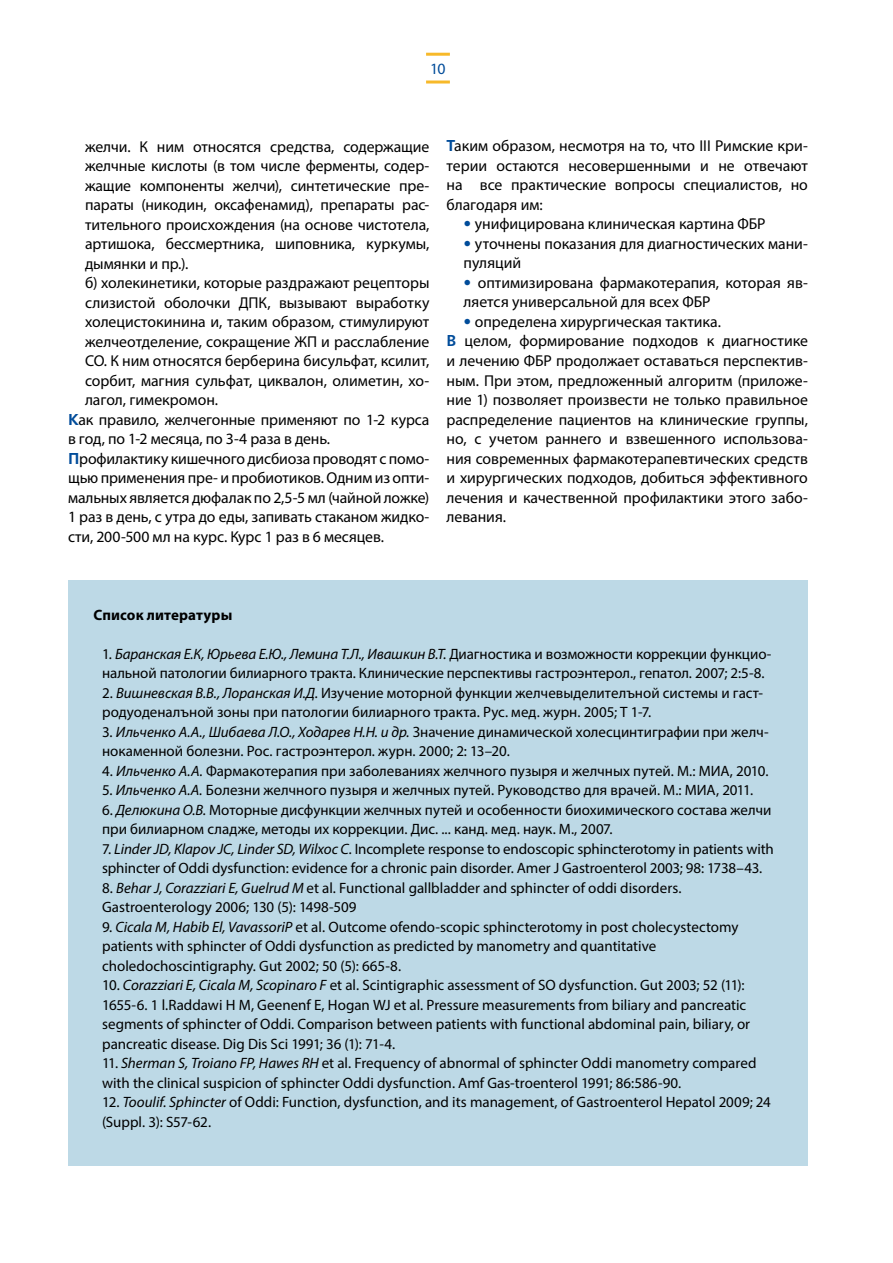
<style>
.page{position:relative;width:893px;height:1263px;background:#fff}
.page>*{position:absolute;margin:0;border:0;box-sizing:border-box;transform-origin:0 0}
.t1{font:15.75px/19.5px "Myriad Pro";letter-spacing:-.005em;color:#000}
.t2{font:15.75px "Myriad Pro";color:#004c9a}
.t3{font:15px/19.5px "Myriad Pro";color:#000}
.t4{font:700 15px "Myriad Pro";letter-spacing:.005em;color:#000}
.s1{font-family:"Frutiger Neue LTW1 G";font-weight:700;color:#004c9a}
.s2{font-style:italic}
</style>
<div class="page">
<hr style="left:426px;top:53px;width:24px;height:3px;background:#f7b92a">
<hr style="left:426px;top:81px;width:24px;height:3px;background:#f7b92a">
<div style="left:68px;top:580px;width:740px;height:586px;background:#bdd9e6"></div>
<p class="t2" style="left:430px;top:59px;width:17px">10</p>
<p class="t1" style="left:85px;top:136px;width:346px">желчи. К ним относятся средства, содержащие</p>
<p class="t1" style="left:85px;top:156px;width:346px">желчные кислоты (в том числе ферменты, содер-</p>
<p class="t1" style="left:85px;top:175px;width:346px">жащие компоненты желчи), синтетические пре-</p>
<p class="t1" style="left:85px;top:195px;width:346px">параты (никодин, оксафенамид), препараты рас-</p>
<p class="t1" style="left:85px;top:214px;width:346px">тительного происхождения (на основе чистотела,</p>
<p class="t1" style="left:85px;top:234px;width:346px">артишока, бессмертника, шиповника, куркумы,</p>
<p class="t1" style="left:85px;top:253px;width:105px">дымянки и пр.).</p>
<p class="t1" style="left:85px;top:273px;width:346px">б) холекинетики, которые раздражают рецепторы</p>
<p class="t1" style="left:85px;top:292px;width:346px">слизистой оболочки ДПК, вызывают выработку</p>
<p class="t1" style="left:85px;top:312px;width:346px">холецистокинина и, таким образом, стимулируют</p>
<p class="t1" style="left:85px;top:331px;width:346px">желчеотделение, сокращение ЖП и расслабление</p>
<p class="t1" style="left:85px;top:351px;width:346px">СО. К ним относятся берберина бисульфат, ксилит,</p>
<p class="t1" style="left:85px;top:370px;width:346px">сорбит, магния сульфат, циквалон, олиметин, хо-</p>
<p class="t1" style="left:85px;top:390px;width:135px">лагол, гимекромон.</p>
<p class="t1" style="left:68px;top:409px;width:363px"><span class="s1">К</span>ак правило, желчегонные применяют по 1-2 курса</p>
<p class="t1" style="left:68px;top:429px;width:264px">в год, по 1-2 месяца, по 3-4 раза в день.</p>
<p class="t1" style="left:68px;top:448px;width:363px"><span class="s1">П</span> рофилактику кишечного дисбиоза проводят с помо-</p>
<p class="t1" style="left:68px;top:468px;width:363px">щью применения пре- и пробиотиков. Одним из опти-</p>
<p class="t1" style="left:68px;top:487px;width:363px">мальных является дюфалак по 2,5-5 мл (чайной ложке)</p>
<p class="t1" style="left:68px;top:507px;width:363px">1 раз в день, с утра до еды, запивать стаканом жидко-</p>
<p class="t1" style="left:68px;top:526px;width:317px">сти, 200-500 мл на курс. Курс 1 раз в 6 месяцев.</p>
<p class="t1" style="left:446px;top:136px;width:363px;text-align:justify"><span class="s1">Т</span>аким образом, несмотря на то, что III Римские кри&shy;терии остаются несовершенными и не отвечают на все практические вопросы специалистов, но благодаря им:</p>
<p class="t1" style="left:463px;top:214px;width:304px"><span class="s1">•</span> унифицирована клиническая картина ФБР</p>
<p class="t1" style="left:463px;top:234px;width:346px"><span class="s1">•</span> уточнены показания для диагностических мани&shy;пуляций</p>
<p class="t1" style="left:463px;top:273px;width:346px"><span class="s1">•</span> оптимизирована фармакотерапия, которая яв&shy;ляется универсальной для всех ФБР</p>
<p class="t1" style="left:446px;top:312px;width:363px;text-indent:17px"><span class="s1">•</span> определена хирургическая тактика.<br><span class="s1">В</span> целом, формирование подходов к диагностике и лечению ФБР продолжает оставаться перспектив&shy;ным. При этом, предложенный алгоритм (приложе&shy;ние 1) позволяет произвести не только правильное распределение пациентов на клинические группы, но, с учетом раннего и взвешенного использова&shy;ния современных фармакотерапевтических средств и хирургических подходов, добиться эффективного лечения и качественной профилактики этого забо&shy;левания.</p>
<p class="t4" style="left:94px;top:605px;width:140px">Список литературы</p>
<p class="t3" style="left:102px;top:643px;width:671px">1. <span class="s2">Баранская Е.К, Юрьева Е.Ю., Лемина Т.Л., Ивашкин В.Т.</span> Диагностика и возможности коррекции функцио&shy;нальной патологии билиарного тракта. Клинические перспективы гастроэнтерол., гепатол. 2007; 2:5-8.</p>
<p class="t3" style="left:102px;top:682px;width:663px">2. <span class="s2">Вишневская В.В., Лоранская И.Д.</span> Изучение моторной функции желчевыделителъной системы и гаст&shy;родуоденалъной зоны при патологии билиарного тракта. Рус. мед. журн. 2005; Т 1-7.</p>
<p class="t3" style="left:102px;top:721px;width:668px">3. <span class="s2">Ильченко А.А., Шибаева Л.О., Ходарев Н.Н. и др.</span> Значение динамической холесцинтиграфии при желч&shy;нокаменной болезни. Рос. гастроэнтерол. журн. 2000; 2: 13–20.</p>
<p class="t3" style="left:102px;top:760px;width:668px">4. <span class="s2">Ильченко А.А.</span> Фармакотерапия при заболеваниях желчного пузыря и желчных путей. М.: МИА, 2010.</p>
<p class="t3" style="left:102px;top:780px;width:653px">5. <span class="s2">Ильченко А.А.</span> Болезни желчного пузыря и желчных путей. Руководство для врачей. М.: МИА, 2011.</p>
<p class="t3" style="left:102px;top:799px;width:671px">6. <span class="s2">Делюкина О.В.</span> Моторные дисфункции желчных путей и особенности биохимического состава желчи при билиарном сладже, методы их коррекции. Дис. ... канд. мед. наук. М., 2007.</p>
<p class="t3" style="left:102px;top:838px;width:673px">7. <span class="s2">Linder JD, Klapov JC, Linder SD, Wilxoc C.</span> Incomplete response to endoscopic sphincterotomy in patients with sphincter of Oddi dysfunction: evidence for a chronic pain disorder. Amer J Gastroenterol 2003; 98: 1738–43.</p>
<p class="t3" style="left:102px;top:877px;width:581px">8. <span class="s2">Behar J, Corazziari Е, Guelrud M</span> et al. Functional gallbladder and sphincter of oddi disorders.<br>Gastroenterology 2006; 130 (5): 1498-509</p>
<p class="t3" style="left:102px;top:916px;width:638px">9. <span class="s2">Cicala M, Habib El, VavassoriP</span> et al. Outcome ofendo-scopic sphincterotomy in post cholecystectomy patients with sphincter of Oddi dysfunction as predicted by manometry and quantitative choledochoscintigraphy. Gut 2002; 50 (5): 665-8.</p>
<p class="t3" style="left:102px;top:975px;width:650px">10. <span class="s2">Corazziari E, Cicala M, Scopinaro F</span> et al. Scintigraphic assessment of SO dysfunction. Gut 2003; 52 (11):<br>1655-6. 1 l.Raddawi H M, Geenenf E, Hogan WJ et al. Pressure measurements from biliary and pancreatic segments of sphincter of Oddi. Comparison between patients with functional abdominal pain, biliary, or pancreatic disease. Dig Dis Sci 1991; 36 (1): 71-4.</p>
<p class="t3" style="left:102px;top:1053px;width:656px">11. <span class="s2">Sherman S, Troiano FP, Hawes RH</span> et al. Frequency of abnormal of sphincter Oddi manometry compared with the clinical suspicion of sphincter Oddi dysfunction. Amf Gas-troenterol 1991; 86:586-90.</p>
<p class="t3" style="left:102px;top:1092px;width:670px">12. <span class="s2">Tooulif. Sphincter</span> of Oddi: Function, dysfunction, and its management, of Gastroenterol Hepatol 2009; 24 (Suppl. 3): S57-62.</p>
</div>
